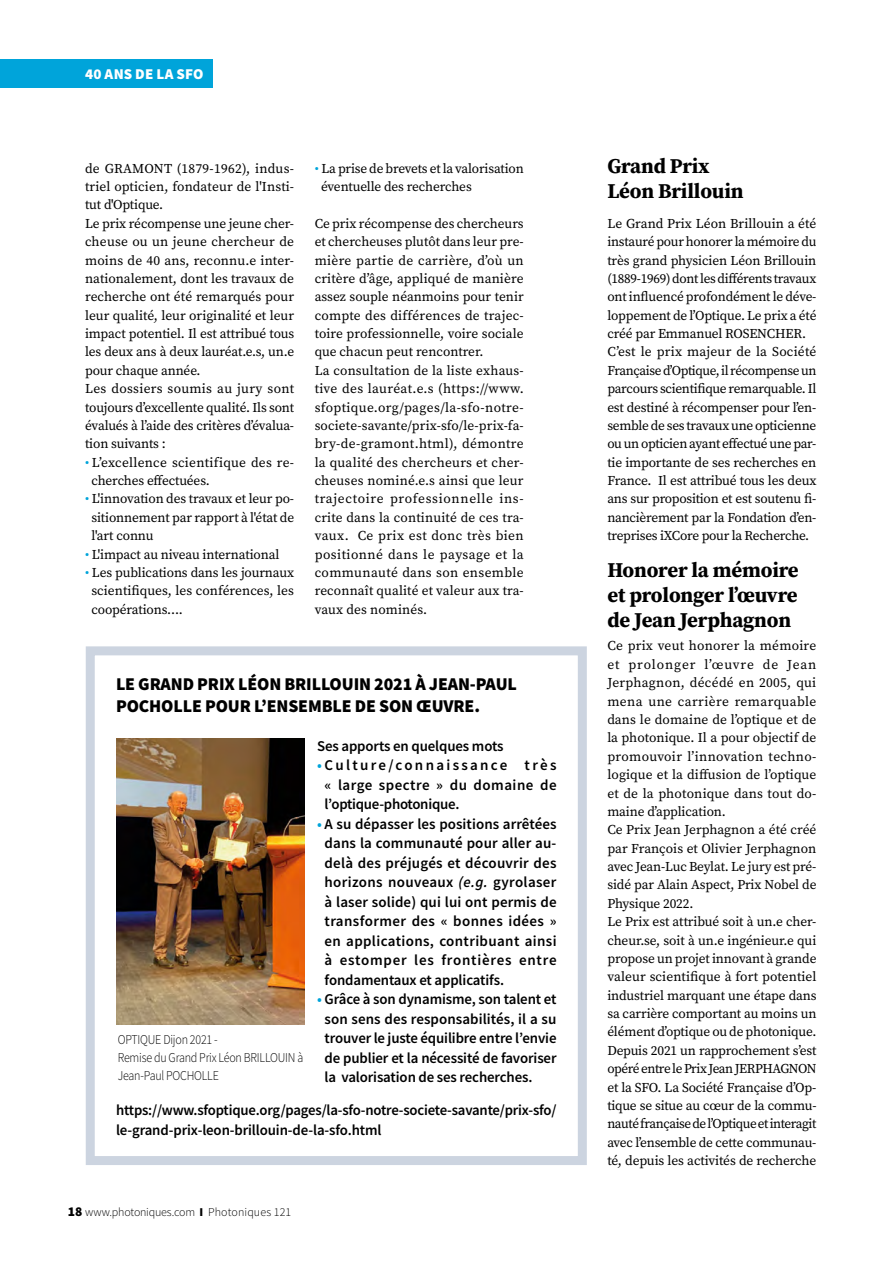
<style>
.page{position:relative;width:893px;height:1263px;background:#fff}
.page>*{position:absolute;margin:0;border:0;box-sizing:border-box;transform-origin:0 0}
.t1{font:700 21px/25.2px "Source Serif Pro";letter-spacing:-.01em;color:#000}
.t2{font:900 18px/21.6px "Source Sans Pro";letter-spacing:-.01em;color:#000}
.t3{font:600 15px/19.5px "Source Sans Pro";letter-spacing:-.01em;color:#000;text-align:justify}
.t4{font:900 15px "Source Sans Pro";letter-spacing:.015em;color:#fff}
.t5{font:13.5px/18.3px "Source Serif Pro";letter-spacing:-.01em;color:#000}
.t6{font:13.5px/18.3px "Source Serif Pro";letter-spacing:.015em;color:#000}
.t7{font:300 13.5px/18px "Source Sans Pro";letter-spacing:-.02em;color:#000;scale:.89 1}
.t8{font:13.5px/18.3px "Source Serif Pro";letter-spacing:.01em;color:#000}
.t9{font:300 12px "Source Sans Pro";letter-spacing:.005em;color:#000}
.s1{color:#00a4da}
.s2{font-style:italic}
.s3{font-weight:900;font-size:13.5px}
.s4{font-weight:900}
</style>
<div class="page">
<div style="left:86px;top:646px;width:501px;height:519px;border:9px solid #ccd4e0"></div>
<img style="left:116px;top:739px;width:188px;height:285px">
<div style="left:0;top:59px;width:213px;height:29px;background:#00a4da"></div>
<p class="t4" style="left:85px;top:64px;width:120px">40 ANS DE LA SFO</p>
<p class="t5" style="left:85px;top:159px;width:211px">de GRAMONT (1879-1962), indus&shy;triel opticien, fondateur de l'Insti&shy;tut d'Optique.<br>Le prix récompense une jeune cher&shy;cheuse ou un jeune chercheur de moins de 40 ans, reconnu.e inter&shy;nationalement, dont les travaux de recherche ont été remarqués pour leur qualité, leur originalité et leur impact potentiel. Il est attribué tous les deux ans à deux lauréat.e.s, un.e pour chaque année.<br>Les dossiers soumis au jury sont toujours d’excellente qualité. Ils sont évalués à l’aide des critères d’évalua&shy;tion suivants :</p>
<p class="t8" style="left:91px;top:453px;width:204px;text-indent:-6px"><span class="s1">•</span> L’excellence scientifique des re&shy;cherches effectuées.</p>
<p class="t5" style="left:91px;top:490px;width:204px;text-align:justify;text-indent:-6px"><span class="s1">•</span> L'innovation des travaux et leur po&shy;sitionnement par rapport à l'état de l'art connu</p>
<p class="t5" style="left:85px;top:545px;width:196px"><span class="s1">•</span> L'impact au niveau international</p>
<p class="t5" style="left:91px;top:563px;width:204px;text-align:justify;text-indent:-6px"><span class="s1">•</span> Les publications dans les journaux scientifiques, les conférences, les coopérations....</p>
<p class="t5" style="left:321px;top:159px;width:204px;text-indent:-6px"><span class="s1">•</span> La prise de brevets et la valorisation éventuelle des recherches</p>
<p class="t6" style="left:315px;top:214px;width:211px">Ce prix récompense des chercheurs et chercheuses plutôt dans leur pre&shy;mière partie de carrière, d’où un critère d’âge, appliqué de manière assez souple néanmoins pour tenir compte des différences de trajec&shy;toire professionnelle, voire sociale que chacun peut rencontrer.<br>La consultation de la liste exhaus&shy;tive des lauréat.e.s (https://www. sfoptique.org/pages/la-sfo-notre&shy;societe-savante/prix-sfo/le-prix-fa&shy;bry-de-gramont.html), démontre la qualité des chercheurs et cher&shy;cheuses nominé.e.s ainsi que leur trajectoire professionnelle ins&shy;crite dans la continuité de ces tra&shy;vaux. Ce prix est donc très bien positionné dans le paysage et la communauté dans son ensemble reconnaît qualité et valeur aux tra&shy;vaux des nominés.</p>
<h2 class="t2" style="left:116px;top:673px;width:402px">LE GRAND PRIX LÉON BRILLOUIN 2021 À JEAN-PAUL<br>POCHOLLE POUR L’ENSEMBLE DE SON ŒUVRE.</h2>
<p class="t3" style="left:317px;top:736px;width:188px">Ses apports en quelques mots</p>
<p class="t3" style="left:325px;top:755px;width:234px;text-indent:-7px"><span class="s1">•</span> Culture/connaissance très « large spectre » du domaine de l’optique-photonique.</p>
<p class="t3" style="left:325px;top:814px;width:234px;text-indent:-7px"><span class="s1">•</span> A su dépasser les positions arrêtées dans la communauté pour aller au&shy;delà des préjugés et découvrir des horizons nouveaux <span class="s2">(e.g.</span> gyrolaser à laser solide) qui lui ont permis de transformer des « bonnes idées » en applications, contribuant ainsi à estomper les frontières entre fondamentaux et applicatifs.</p>
<p class="t3" style="left:325px;top:989px;width:234px;text-indent:-7px"><span class="s1">•</span> Grâce à son dynamisme, son talent et son sens des responsabilités, il a su trouver le juste équilibre entre l’envie de publier et la nécessité de favoriser la valorisation de ses recherches.</p>
<p class="t3" style="left:116px;top:1100px;width:442px">https://www.sfoptique.org/pages/la-sfo-notre-societe-savante/prix-sfo/ le-grand-prix-leon-brillouin-de-la-sfo.html</p>
<p class="t7" style="left:118px;top:1030px;width:210px">OPTIQUE Dijon 2021 -<br>Remise du Grand Prix Léon BRILLOUIN à<br>Jean-Paul POCHOLLE</p>
<p class="t9" style="left:68px;top:1205px;width:225px"><span class="s3">18</span> www.photoniques.com <span class="s4">I</span> Photoniques 121</p>
<h1 class="t1" style="left:607px;top:153px;width:138px">Grand Prix<br>Léon Brillouin</h1>
<p class="t5" style="left:607px;top:214px;width:211px">Le Grand Prix Léon Brillouin a été instauré pour honorer la mémoire du très grand physicien Léon Brillouin (1889-1969) dont les différents travaux ont influencé profondément le déve&shy;loppement de l’Optique. Le prix a été créé par Emmanuel ROSENCHER.<br>C’est le prix majeur de la Société Française d’Optique, il récompense un parcours scientifique remarquable. Il est destiné à récompenser pour l’en&shy;semble de ses travaux une opticienne ou un opticien ayant effectué une par&shy;tie importante de ses recherches en France. Il est attribué tous les deux ans sur proposition et est soutenu fi&shy;nancièrement par la Fondation d’en&shy;treprises iXCore pour la Recherche.</p>
<h1 class="t1" style="left:607px;top:557px;width:193px;text-align:justify">Honorer la mémoire et prolonger l’œuvre de Jean Jerphagnon</h1>
<p class="t5" style="left:607px;top:637px;width:211px">Ce prix veut honorer la mémoire et prolonger l’œuvre de Jean Jerphagnon, décédé en 2005, qui mena une carrière remarquable dans le domaine de l’optique et de la photonique. Il a pour objectif de promouvoir l’innovation techno&shy;logique et la diffusion de l’optique et de la photonique dans tout do&shy;maine d’application.<br>Ce Prix Jean Jerphagnon a été créé par François et Olivier Jerphagnon avec Jean-Luc Beylat. Le jury est pré&shy;sidé par Alain Aspect, Prix Nobel de Physique 2022.<br>Le Prix est attribué soit à un.e cher&shy;cheur.se, soit à un.e ingénieur.e qui propose un projet innovant à grande valeur scientifique à fort potentiel industriel marquant une étape dans sa carrière comportant au moins un élément d’optique ou de photonique.<br>Depuis 2021 un rapprochement s’est opéré entre le Prix Jean JERPHAGNON et la SFO. La Société Française d’Op&shy;tique se situe au cœur de la commu&shy;nauté française de l’Optique et interagit avec l’ensemble de cette communau&shy;té, depuis les activités de recherche</p>
</div>
